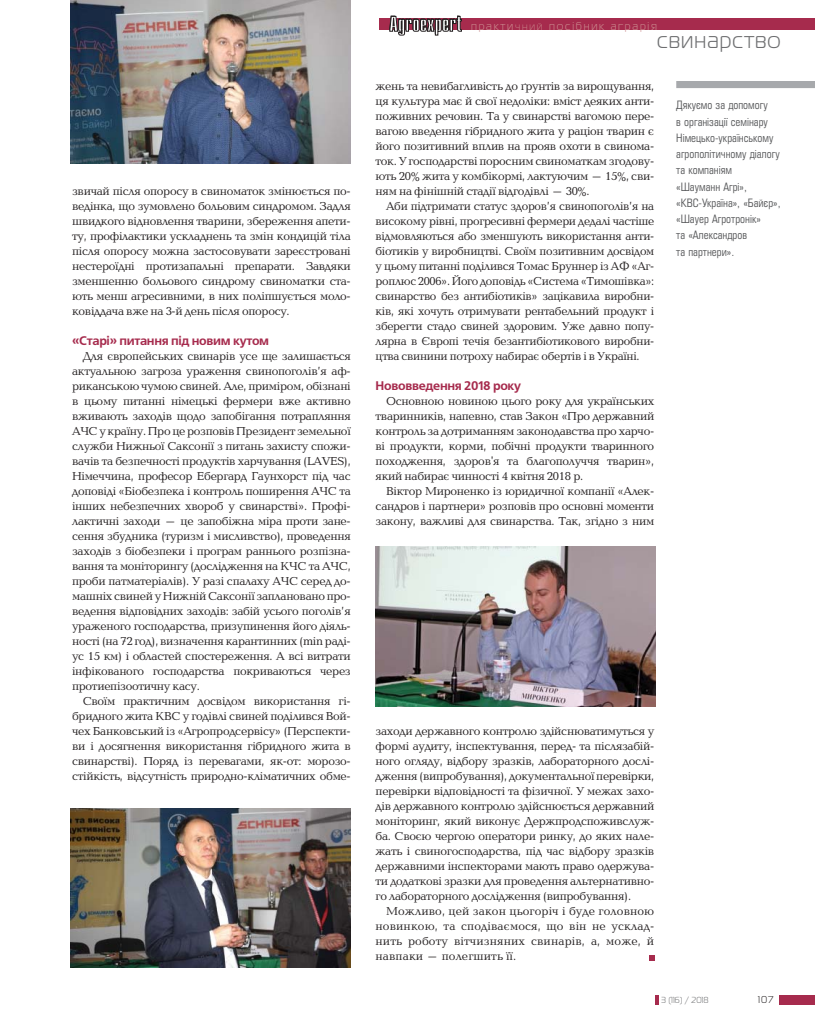
<style>
.page{position:relative;width:815px;height:1028px;background:#fff}
.page>*{position:absolute;margin:0;border:0;box-sizing:border-box;transform-origin:0 0}
.t1{font:22.5px "Magistral C";letter-spacing:.05em;color:#6d6e70}
.t2{font:700 12.5px "Free Set C";letter-spacing:-.025em;color:#a62b4d}
.t3{font:11.88px/15px "Baltica C";letter-spacing:-.025em;color:#231f20;text-align:justify}
.t4{font:11.25px/16.2px "Europe Cond";color:#58595b}
.t5{font:11.25px "Magistral C";letter-spacing:.16em;color:#cb8d8f}
.t6{font:10px "Magistral C";color:#231f20}
.t7{font:8.75px "Magistral C";color:#6d6e70}
.s1{font-size:7.88px}
</style>
<div class="page">
<div style="left:379px;top:19px;width:436px;height:11px;background:#a62b4d"></div>
<svg style="left:389px;top:16px;width:73px;height:19px"></svg>
<div style="left:780px;top:995px;width:35px;height:9px;background:#a62b4d"></div>
<svg style="left:656px;top:995px;width:3px;height:9px"></svg>
<svg style="left:649px;top:955px;width:5px;height:5px"></svg>
<svg style="left:676px;top:81px;width:139px;height:7px"></svg>
<img style="left:71px;top:0;width:280px;height:163px">
<img style="left:71px;top:808px;width:280px;height:159px">
<img style="left:376px;top:546px;width:280px;height:160px">
<p class="t3" style="left:72px;top:185px;width:280px">звичай після опоросу в свиноматок змінюється по&shy;ведінка, що зумовлено больовим синдромом. Задля швидкого відновлення тварини, збереження апети&shy;ту, профілактики ускладнень та змін кондицій тіла після опоросу можна застосовувати зареєстровані нестероїдні протизапальні препарати. Завдяки зменшенню больового синдрому свиноматки ста&shy;ють менш агресивними, в них поліпшується моло&shy;ковіддача вже на 3-й день після опоросу.</p>
<p class="t2" style="left:72px;top:336px;width:199px">«Старі» питання під новим кутом</p>
<p class="t3" style="left:72px;top:350px;width:280px;text-indent:11px">Для європейських свинарів усе ще залишається актуальною загроза ураження свинопоголів’я аф&shy;риканською чумою свиней. Але, приміром, обізнані в цьому питанні німецькі фермери вже активно вживають заходів щодо запобігання потрапляння АЧС у країну. Про це розповів Президент земельної служби Нижньої Саксонії з питань захисту спожи&shy;вачів та безпечності продуктів харчування (LAVES), Німеччина, професор Ебергард Гаунхорст під час доповіді «Біобезпека і контроль поширення АЧС та інших небезпечних хвороб у свинарстві». Профі&shy;лактичні заходи – це запобіжна міра проти зане&shy;сення збудника (туризм і мисливство), проведення заходів з біобезпеки і програм раннього розпізна&shy;вання та моніторингу (дослідження на КЧС та АЧС, проби патматеріалів). У разі спалаху АЧС серед до&shy;машніх свиней у Нижній Саксонії заплановано про&shy;ведення відповідних заходів: забій усього поголів’я ураженого господарства, призупинення його діяль&shy;ності (на 72 год), визначення карантинних (min раді&shy;ус 15 км) і областей спостереження. А всі витрати інфікованого господарства покриваються через протиепізоотичну касу.</p>
<p class="t3" style="left:72px;top:695px;width:280px;text-indent:11px">Своїм практичним досвідом використання гі&shy;бридного жита КВС у годівлі свиней поділився Вой&shy;чех Банковський із «Агропродсервісу» (Перспекти&shy;ви і досягнення використання гібридного жита в свинарстві). Поряд із перевагами, як-от: морозо&shy;стійкість, відсутність природно-кліматичних обме-</p>
<p class="t5" style="left:471px;top:22px;width:187px">практи<span class="s1">ЧНИЙ</span> посiбник аграрiя</p>
<h1 class="t1" style="left:657px;top:32px;width:125px">свинарство</h1>
<p class="t3" style="left:376px;top:80px;width:280px">жень та невибагливість до ґрунтів за вирощування, ця культура має й свої недоліки: вміст деяких анти&shy;поживних речовин. Та у свинарстві вагомою пере&shy;вагою введення гібридного жита у раціон тварин є його позитивний вплив на прояв охоти в свинома&shy;ток. У господарстві поросним свиноматкам згодову&shy;ють 20% жита у комбікормі, лактуючим – 15%, сви&shy;ням на фінішній стадії відгодівлі – 30%.</p>
<p class="t3" style="left:376px;top:200px;width:280px;text-indent:11px">Аби підтримати статус здоров’я свинопоголів’я на високому рівні, прогресивні фермери дедалі частіше відмовляються або зменшують використання анти&shy;біотиків у виробництві. Своїм позитивним досвідом у цьому питанні поділився Томас Бруннер із АФ «Аг&shy;роплюс 2006». Його доповідь «Система «Тимошівка»: свинарство без антибіотиків» зацікавила виробни&shy;ків, які хочуть отримувати рентабельний продукт і зберегти стадо свиней здоровим. Уже давно попу&shy;лярна в Європі течія безантибіотикового виробни&shy;цтва свинини потроху набирає обертів і в Україні.</p>
<p class="t2" style="left:376px;top:381px;width:147px">Нововведення 2018 року</p>
<p class="t3" style="left:376px;top:395px;width:280px;text-indent:11px">Основною новиною цього року для українських тваринників, напевно, став Закон «Про державний контроль за дотриманням законодавства про харчо&shy;ві продукти, корми, побічні продукти тваринного походження, здоров'я та благополуччя тварин», який набирає чинності 4 квітня 2018 р.</p>
<p class="t3" style="left:376px;top:485px;width:280px;text-indent:11px">Віктор Мироненко із юридичної компанії «Алек&shy;сандров і партнери» розповів про основні моменти закону, важливі для свинарства. Так, згідно з ним</p>
<p class="t4" style="left:676px;top:98px;width:106px">Дякуємо за допомогу<br>в організації семінару<br>Німецько-українському агрополітичному діалогу та компаніям<br>«Шауманн Агрі», «КВС-Україна», «Байєр», «Шауер Агротронік»<br>та «Александров<br>та партнери».</p>
<p class="t3" style="left:376px;top:725px;width:280px">заходи державного контролю здійснюватимуться у формі аудиту, інспектування, перед- та післязабій&shy;ного огляду, відбору зразків, лабораторного дослі&shy;дження (випробування), документальної перевірки, перевірки відповідності та фізичної. У межах захо&shy;дів державного контролю здійснюється державний моніторинг, який виконує Держпродспоживслуж&shy;ба. Своєю чергою оператори ринку, до яких нале&shy;жать і свиногосподарства, під час відбору зразків державними інспекторами мають право одержува&shy;ти додаткові зразки для проведення альтернативно&shy;го лабораторного дослідження (випробування).</p>
<p class="t3" style="left:376px;top:905px;width:280px;text-indent:11px">Можливо, цей закон цьогоріч і буде головною новинкою, та сподіваємося, що він не усклад&shy;нить роботу вітчизняних свинарів, а, може, й нав паки – полегшить її.</p>
<p class="t7" style="left:661px;top:996px;width:49px">3 (116) / 2018</p>
<p class="t6" style="left:758px;top:996px;width:16px">107</p>
</div>
